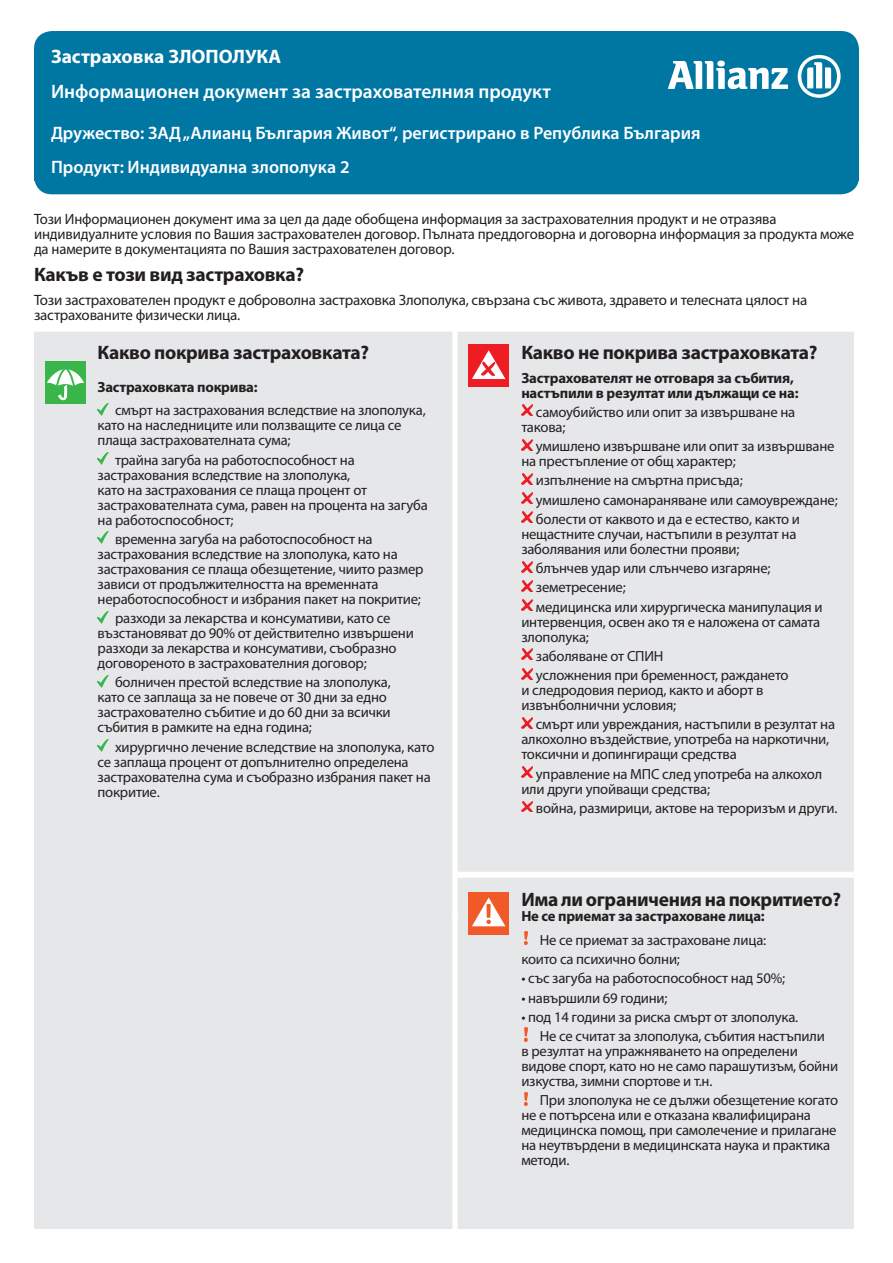
<style>
.page{position:relative;width:893px;height:1263px;background:#fff}
.page>*{position:absolute;margin:0;border:0;box-sizing:border-box;transform-origin:0 0}
.Cover_subhead{font:700 19.5px "Myriad Pro";letter-spacing:-.015em;color:#231f20}
.Form_title{font:600 19.5px "Myriad Pro";color:#fff}
.Form_title-2{font:700 19.5px "Myriad Pro";color:#fff}
.Company_Product_head{font:600 18px "Myriad Pro";color:#fff}
.Form_intro{font:15px/15px "Myriad Pro";letter-spacing:-.01em;color:#231f20}
.Cover_subhead-2{font:15px/15px "Myriad Pro";letter-spacing:-.015em;color:#231f20}
.Covered_bullets{font:14.7px/15px "Myriad Pro";letter-spacing:-.015em;color:#231f20}
.Covered_bullets-2{font:700 14.7px/15px "Myriad Pro";letter-spacing:-.015em;color:#231f20}
.Cover_subhead-3{font:700 14.7px "Myriad Pro";letter-spacing:-.015em;color:#231f20}
</style>
<div class="page">
<div style="left:34px;top:31px;width:825px;height:163px;background:#0076a3;border-radius:18px"></div>
<svg style="left:668px;top:61px;width:120px;height:28px"></svg>
<svg style="left:798px;top:55px;width:43px;height:43px"></svg>
<div style="left:34px;top:332px;width:820px;height:897px;background:#e6e7e9"></div>
<div style="left:458px;top:872px;width:59px;height:6px;background:#fff"></div>
<div style="left:517px;top:872px;width:337px;height:6px;background:#fff"></div>
<svg style="left:452px;top:913px;width:6px;height:6px"></svg>
<div style="left:45px;top:362px;width:41px;height:42px;background:#3ab54a"></div>
<svg style="left:47px;top:365px;width:37px;height:35px"></svg>
<svg style="left:98px;top:403px;width:10px;height:12px"></svg>
<svg style="left:98px;top:453px;width:10px;height:12px"></svg>
<svg style="left:98px;top:532px;width:10px;height:12px"></svg>
<svg style="left:98px;top:611px;width:10px;height:12px"></svg>
<svg style="left:98px;top:675px;width:10px;height:12px"></svg>
<svg style="left:98px;top:740px;width:10px;height:12px"></svg>
<div style="left:468px;top:344px;width:41px;height:43px;background:#ee1d23"></div>
<svg style="left:472px;top:350px;width:33px;height:29px"></svg>
<svg style="left:521px;top:405px;width:11px;height:11px"></svg>
<svg style="left:521px;top:439px;width:11px;height:11px"></svg>
<svg style="left:521px;top:473px;width:11px;height:11px"></svg>
<svg style="left:521px;top:493px;width:11px;height:10px"></svg>
<svg style="left:521px;top:512px;width:11px;height:11px"></svg>
<svg style="left:521px;top:561px;width:11px;height:11px"></svg>
<svg style="left:521px;top:580px;width:11px;height:11px"></svg>
<svg style="left:521px;top:600px;width:11px;height:10px"></svg>
<svg style="left:521px;top:649px;width:11px;height:11px"></svg>
<svg style="left:521px;top:668px;width:11px;height:11px"></svg>
<svg style="left:521px;top:717px;width:11px;height:11px"></svg>
<svg style="left:521px;top:767px;width:11px;height:10px"></svg>
<svg style="left:521px;top:801px;width:11px;height:11px"></svg>
<div style="left:468px;top:892px;width:41px;height:42px;background:#f15929"></div>
<svg style="left:472px;top:897px;width:33px;height:29px"></svg>
<img style="left:524px;top:931px;width:4px;height:14px">
<svg style="left:524px;top:1028px;width:4px;height:13px"></svg>
<svg style="left:524px;top:1092px;width:4px;height:13px"></svg>
<p class="Form_title-2" style="left:51px;top:43px;width:232px">Застраховка ЗЛОПОЛУКА</p>
<p class="Form_title" style="left:51px;top:79px;width:501px">Информационен документ за застрахователния продукт</p>
<p class="Company_Product_head" style="left:51px;top:121px;width:651px">Дружество: ЗАД „Алианц България Живот“, регистрирано в Република България</p>
<p class="Company_Product_head" style="left:51px;top:155px;width:300px">Продукт: Индивидуална злополука 2</p>
<p class="Form_intro" style="left:34px;top:211px;width:822px">Този Информационен документ има за цел да даде обобщена информация за застрахователния продукт и не отразява индивидуалните условия по Вашия застрахователен договор. Пълната преддоговорна и договорна информация за продукта може да намерите в документацията по Вашия застрахователен договор.</p>
<p class="Cover_subhead" style="left:34px;top:262px;width:272px">Какъв е този вид застраховка?</p>
<p class="Cover_subhead-2" style="left:34px;top:292px;width:775px">Този застрахователен продукт е доброволна застраховка Злополука, свързана със живота, здравето и телесната цялост на застрахованите физически лица.</p>
<p class="Cover_subhead" style="left:98px;top:340px;width:273px">Какво покрива застраховката?</p>
<p class="Cover_subhead-3" style="left:98px;top:377px;width:162px">Застраховката покрива:</p>
<p class="Covered_bullets" style="left:98px;top:403px;width:330px;text-indent:17px">смърт на застрахования вследствие на злополука, като на наследниците или ползващите се лица се плаща застрахователната сума;</p>
<p class="Covered_bullets" style="left:98px;top:452px;width:332px;text-indent:17px">трайна загуба на работоспособност на застрахования вследствие на злополука,<br>като на застрахования се плаща процент от застрахователната сума, равен на процента на загуба на работоспособност;</p>
<p class="Covered_bullets" style="left:98px;top:531px;width:328px;text-indent:17px">временна загуба на работоспособност на застрахования вследствие на злополука, като на застрахования се плаща обезщетение, чиито размер зависи от продължителността на временната неработоспособност и избрания пакет на покритие;</p>
<p class="Covered_bullets" style="left:98px;top:610px;width:318px;text-indent:17px">разходи за лекарства и консумативи, като се възстановяват до 90% от действително извършени разходи за лекарства и консумативи, съобразно договореното в застрахователния договор;</p>
<p class="Covered_bullets" style="left:98px;top:675px;width:295px;text-indent:17px">болничен престой вследствие на злополука, като се заплаща за не повече от 30 дни за едно застрахователно събитие и до 60 дни за всички събития в рамките на една година;</p>
<p class="Covered_bullets" style="left:98px;top:739px;width:338px;text-indent:17px">хирургично лечение вследствие на злополука, като се заплаща процент от допълнително определена застрахователна сума и съобразно избрания пакет на покритие.</p>
<p class="Cover_subhead" style="left:521px;top:340px;width:298px">Какво не покрива застраховката?</p>
<p class="Covered_bullets-2" style="left:521px;top:370px;width:279px">Застрахователят не отговаря за събития, настъпили в резултат или дължащи се на:</p>
<p class="Covered_bullets" style="left:521px;top:404px;width:276px;text-indent:15px">самоубийство или опит за извършване на такова;</p>
<p class="Covered_bullets" style="left:521px;top:438px;width:315px;text-indent:15px">умишлено извършване или опит за извършване на престъпление от общ характер;</p>
<p class="Covered_bullets" style="left:536px;top:473px;width:208px">изпълнение на смъртна присъда;</p>
<p class="Covered_bullets" style="left:536px;top:492px;width:303px">умишлено самонараняване или самоувреждане;</p>
<p class="Covered_bullets" style="left:521px;top:511px;width:280px;text-indent:15px">болести от каквото и да е естество, както и нещастните случаи, настъпили в резултат на заболявания или болестни прояви;</p>
<p class="Covered_bullets" style="left:536px;top:560px;width:236px">блънчев удар или слънчево изгаряне;</p>
<p class="Covered_bullets" style="left:536px;top:580px;width:91px">земетресение;</p>
<p class="Covered_bullets" style="left:521px;top:599px;width:303px;text-indent:15px">медицинска или хирургическа манипулация и интервенция, освен ако тя е наложена от самата злополука;</p>
<p class="Covered_bullets" style="left:536px;top:648px;width:129px">заболяване от СПИН</p>
<p class="Covered_bullets" style="left:521px;top:667px;width:269px;text-indent:15px">усложнения при бременност, раждането и следродовия период, както и аборт в извънболнични условия;</p>
<p class="Covered_bullets" style="left:521px;top:717px;width:315px;text-indent:15px">смърт или увреждания, настъпили в резултат на алкохолно въздействие, употреба на наркотични, токсични и допингиращи средства</p>
<p class="Covered_bullets" style="left:521px;top:766px;width:302px;text-indent:15px">управление на МПС след употреба на алкохол или други упойващи средства;</p>
<p class="Covered_bullets" style="left:536px;top:800px;width:303px">война, размирици, актове на тероризъм и други.</p>
<p class="Cover_subhead" style="left:521px;top:887px;width:321px">Има ли ограничения на покритието?</p>
<p class="Cover_subhead-3" style="left:521px;top:907px;width:245px">Не се приемат за застраховане лица:</p>
<p class="Covered_bullets" style="left:540px;top:932px;width:228px">Не се приемат за застраховане лица:</p>
<p class="Covered_bullets" style="left:521px;top:951px;width:160px">които са психично болни;</p>
<p class="Covered_bullets" style="left:521px;top:971px;width:265px">• със загуба на работоспособност над 50%;</p>
<p class="Covered_bullets" style="left:521px;top:990px;width:148px">• навършили 69 години;</p>
<p class="Covered_bullets" style="left:521px;top:1009px;width:279px">• под 14 години за риска смърт от злополука.</p>
<p class="Covered_bullets" style="left:521px;top:1028px;width:318px;text-indent:18px">Не се считат за злополука, събития настъпили<br>в резултат на упражняването на определени видове спорт, като но не само парашутизъм, бойни изкуства, зимни спортове и т.н.</p>
<p class="Covered_bullets" style="left:521px;top:1093px;width:318px;text-indent:18px">При злополука не се дължи обезщетение когато не е потърсена или е отказана квалифицирана медицинска помощ, при самолечение и прилагане на неутвърдени в медицинската наука и практика методи.</p>
</div>
